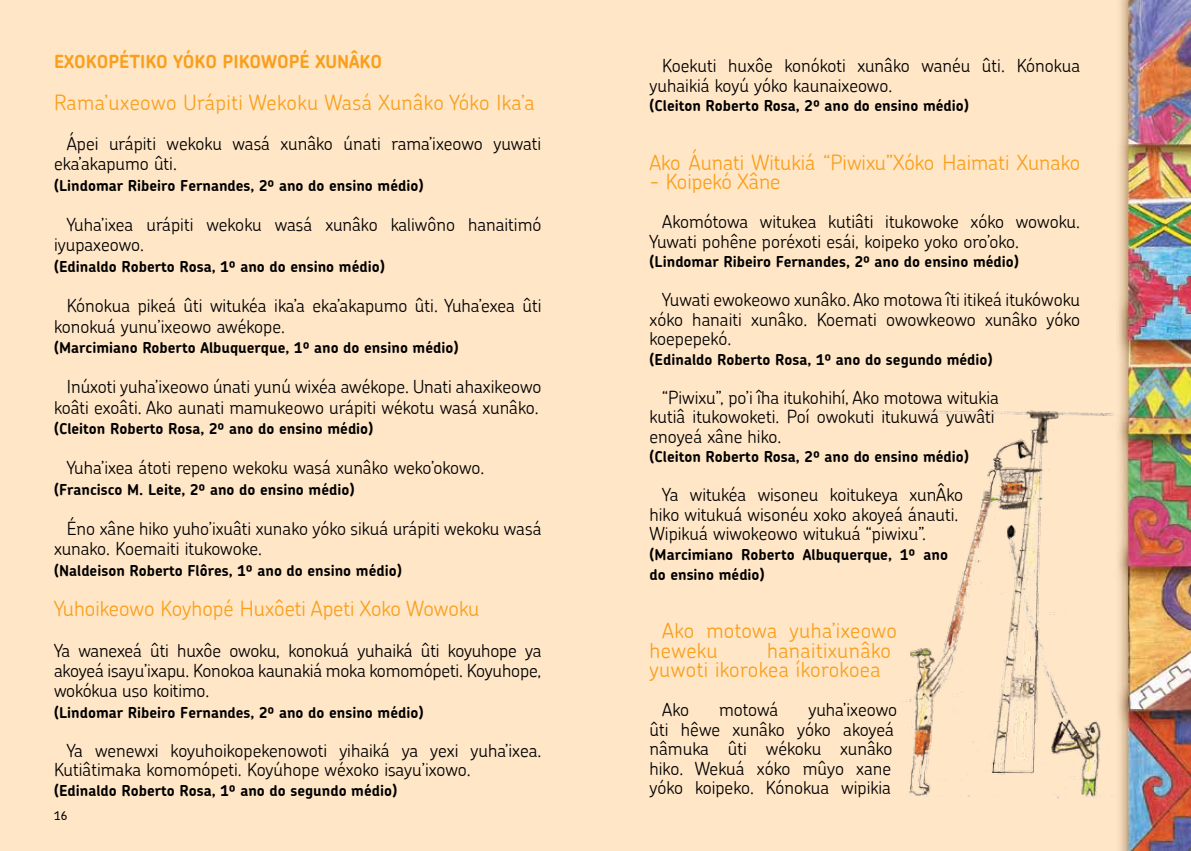
<style>
.page{position:relative;width:1191px;height:851px;background:#fff}
.page>*{position:absolute;margin:0;border:0;box-sizing:border-box;transform-origin:0 0}
.t1{font:300 21px/19.5px "Chevin";letter-spacing:.02em;color:#f99f1c}
.t2{font:300 21px "Chevin";color:#f99f1c}
.t3{font:300 18px/19.5px "Chevin";color:#000}
.t4{font:700 18px "Chevin";color:#f99f1c}
.t5{font:700 15px/19.5px "Chevin";color:#000}
.t6{font:500 12px "Chevin";color:#000}
</style>
<div class="page">
<div style="left:0;top:0;width:1103px;height:850px;background:#ffe6c7"></div>
<img style="left:895px;top:395px;width:208px;height:403px">
<img style="left:1103px;top:0;width:88px;height:850px">
<p class="t4" style="left:54px;top:49px;width:329px">EXOKOPÉTIKO YÓKO PIKOWOPÉ XUNÂKO</p>
<p class="t1" style="left:54px;top:92px;width:482px">Rama’uxeowo Urápiti Wekoku Wasá Xunâko Yóko Ika’a</p>
<p class="t3" style="left:54px;top:133px;width:489px;line-height:20.2px;text-indent:13px">Ápei urápiti wekoku wasá xunâko únati rama’ixeowo yuwati eka’akapumo ûti.</p>
<p class="t5" style="left:54px;top:175px;width:371px">(Lindomar Ribeiro Fernandes, 2º ano do ensino médio)</p>
<p class="t3" style="left:54px;top:214px;width:489px;line-height:20.2px;text-indent:13px">Yuha’ixea urápiti wekoku wasá xunâko kaliwôno hanaitimó iyupaxeowo.</p>
<p class="t5" style="left:54px;top:256px;width:332px">(Edinaldo Roberto Rosa, 1º ano do ensino médio)</p>
<p class="t3" style="left:54px;top:295px;width:489px;line-height:20.2px;text-indent:13px">Kónokua pikeá ûti witukéa ika’a eka’akapumo ûti. Yuha’exea ûti konokuá yunu’ixeowo awékope.</p>
<p class="t5" style="left:54px;top:337px;width:406px">(Marcimiano Roberto Albuquerque, 1º ano do ensino médio)</p>
<p class="t3" style="left:54px;top:376px;width:489px;line-height:20.2px;text-align:right">Inúxoti yuha’ixeowo únati yunú wixéa awékope. Unati ahaxikeowo koâti exoâti. Ako aunati mamukeowo urápiti wékotu wasá xunâko.</p>
<p class="t5" style="left:54px;top:418px;width:321px">(Cleiton Roberto Rosa, 2º ano do ensino médio)</p>
<p class="t3" style="left:67px;top:457px;width:419px">Yuha’ixea átoti repeno wekoku wasá xunâko weko’okowo.</p>
<p class="t5" style="left:54px;top:479px;width:302px">(Francisco M. Leite, 2º ano do ensino médio)</p>
<p class="t3" style="left:54px;top:518px;width:489px;line-height:20.2px;text-indent:13px">Éno xâne hiko yuho’ixuâti xunako yóko sikuá urápiti wekoku wasá xunako. Koemaiti itukowoke.</p>
<p class="t5" style="left:54px;top:560px;width:349px">(Naldeison Roberto Flôres, 1º ano do ensino médio)</p>
<p class="t2" style="left:54px;top:595px;width:427px">Yuhoikeowo Koyhopé Huxôeti Apeti Xoko Wowoku</p>
<p class="t3" style="left:54px;top:639px;width:489px;line-height:20.2px;text-align:justify">Ya wanexeá ûti huxôe owoku, konokuá yuhaiká ûti koyuhope ya akoyeá isayu’ixapu. Konokoa kaunakiá moka komomópeti. Koyuhope, wokókua uso koitimo.</p>
<p class="t5" style="left:54px;top:702px;width:371px">(Lindomar Ribeiro Fernandes, 2º ano do ensino médio)</p>
<p class="t3" style="left:54px;top:739px;width:489px;text-indent:13px">Ya wenewxi koyuhoikopekenowoti yihaiká ya yexi yuha’ixea.<br>Kutiâtimaka komomópeti. Koyúhope wéxoko isayu’ixowo.</p>
<p class="t5" style="left:54px;top:780px;width:345px">(Edinaldo Roberto Rosa, 1º ano do segundo médio)</p>
<p class="t6" style="left:54px;top:807px;width:15px">16</p>
<p class="t3" style="left:649px;top:56px;width:432px;text-indent:13px">Koekuti huxôe konókoti xunâko wanéu ûti. Kónokua yuhaikiá koyú yóko kaunaixeowo.</p>
<p class="t5" style="left:649px;top:96px;width:321px">(Cleiton Roberto Rosa, 2º ano do ensino médio)</p>
<p class="t2" style="left:649px;top:148px;width:432px">Ako Áunati Witukiá “Piwixu”Xóko Haimati Xunako</p>
<p class="t2" style="left:649px;top:168px;width:132px">- Koipekó Xâne</p>
<p class="t3" style="left:649px;top:212px;width:432px;text-indent:13px">Akomótowa witukea kutiâti itukowoke xóko wowoku.<br>Yuwati pohêne poréxoti esái, koipeko yoko oro’oko.</p>
<p class="t5" style="left:649px;top:252px;width:371px">(Lindomar Ribeiro Fernandes, 2º ano do ensino médio)</p>
<p class="t3" style="left:649px;top:290px;width:432px;text-align:justify;text-indent:13px">Yuwati ewokeowo xunâko. Ako motowa îti itikeá itukówoku xóko hanaiti xunâko. Koemati owowkeowo xunâko yóko koepepekó.</p>
<p class="t5" style="left:649px;top:349px;width:345px">(Edinaldo Roberto Rosa, 1º ano do segundo médio)</p>
<p class="t3" style="left:649px;top:387px;width:351px;text-indent:13px">“Piwixu”, po’i îha itukohihí, Ako motowa witukia kutiâ itukowoketi. Poí owokuti itukuwá yuwâti enoyeá xâne hiko.</p>
<p class="t5" style="left:649px;top:447px;width:321px">(Cleiton Roberto Rosa, 2º ano do ensino médio)</p>
<p class="t3" style="left:649px;top:485px;width:315px;text-indent:13px">Ya witukéa wisoneu koitukeya xunÂko hiko witukuá wisonéu xoko akoyeá ánauti.<br>Wipikuá wiwokeowo witukuá “piwixu”.</p>
<p class="t5" style="left:649px;top:544px;width:300px">(Marcimiano Roberto Albuquerque, 1º ano do ensino médio)</p>
<p class="t1" style="left:649px;top:620px;width:249px;text-indent:13px">Ako motowa yuha’ixeowo heweku</p>
<p class="t1" style="left:649px;top:639px;width:243px;text-indent:118px">hanaitixunâko yuwoti ikorokea íkorokoea</p>
<p class="t3" style="left:662px;top:699px;width:28px">Ako</p>
<p class="t3" style="left:719px;top:699px;width:61px">motowá</p>
<p class="t3" style="left:649px;top:699px;width:249px;text-indent:159px">yuha’ixeowo ûti hêwe xunâko yóko akoyeá nâmuka ûti wékoku xunâko hiko. Wekuá xóko mûyo xane yóko koipeko. Kónokua wipikia</p>
</div>
